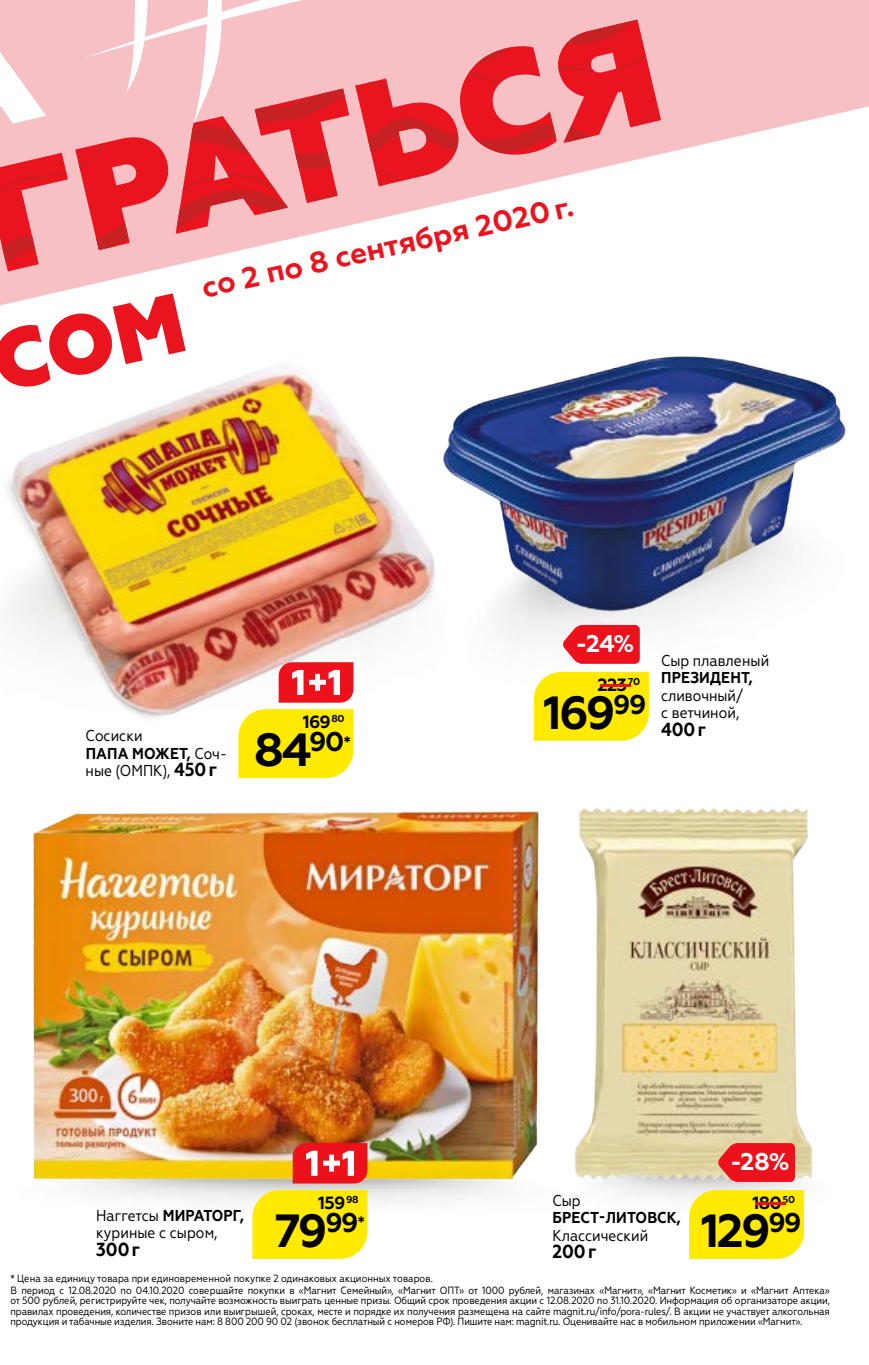
<style>
.page{position:relative;width:869px;height:1365px;background:#fff}
.page>*{position:absolute;margin:0;border:0;box-sizing:border-box;transform-origin:0 0}
.t1{font:700 46.38px "Geometria";letter-spacing:-.055em;color:#000}
.t2{font:700 29.4px "Geometria";color:#ea141f}
.t3{font:700 24.15px "Geometria";color:#fff}
.t4{font:700 18.9px "Geometria Narrow";color:#000}
.t5{font:700 17.68px "Geometria";letter-spacing:-.03em;color:#000}
.t6{font:700 17.68px "Geometria";color:#ed111c;scale:5.5 1}
.t7{font:15.75px/17.5px "Geometria Narrow";color:#000}
.t8{font:700 15.75px "Geometria Narrow";letter-spacing:.01em;color:#000}
.t9{font:10.5px/10.7px "Geometria Narrow";letter-spacing:-.01em;color:#000}
.t10{font:700 9.97px "Geometria";color:#000}
.s1{font-weight:700}
.s2{font-weight:700;font-size:18.9px}
</style>
<div class="page">
<svg style="left:660px;top:0;width:208px;height:154px;background:#f7c9cd"></svg>
<img style="left:7px;top:390px;width:417px;height:360px">
<img style="left:424px;top:541px;width:225px;height:168px">
<img style="left:430px;top:356px;width:416px;height:276px">
<img style="left:639px;top:1187px;width:166px;height:35px">
<img style="left:579px;top:808px;width:234px;height:379px">
<img style="left:99px;top:1100px;width:540px;height:128px">
<img style="left:33px;top:811px;width:513px;height:380px">
<div style="left:533px;top:672px;width:115px;height:68px;background:#ffea00"></div>
<svg style="left:562px;top:625px;width:77px;height:38px;background:#ed2731"></svg>
<div style="left:238px;top:709px;width:115px;height:69px;background:#ffea00"></div>
<svg style="left:278px;top:662px;width:75px;height:40px"></svg>
<svg style="left:0;top:0;width:660px;height:390px"></svg>
<div style="left:688px;top:1189px;width:115px;height:69px;background:#ffea00"></div>
<svg style="left:717px;top:1142px;width:77px;height:39px;background:#eb292d"></svg>
<div style="left:252px;top:1189px;width:115px;height:69px;background:#ffea00"></div>
<svg style="left:292px;top:1142px;width:75px;height:41px;background:#ec3f45"></svg>
<h2 class="t2" style="left:198px;top:269px;width:381px;rotate:-12deg">со 2 по 8 сентября 2020 г.</h2>
<h3 class="t5" style="left:302px;top:711px;width:43px">169<sup>80</sup></h3>
<h3 class="t7" style="left:86px;top:727px;width:142px">Сосиски<br><span class="s1">ПАПА МОЖЕТ,</span> Соч&shy;ные (ОМПК), <span class="s2">450 г</span></h3>
<h1 class="t1" style="left:254px;top:722px;width:98px">84<sup>90</sup><sup>*</sup></h1>
<h3 class="t7" style="left:96px;top:1206px;width:149px">Наггетсы <span class="s1">МИРАТОРГ, </span>куриные с сыром,</h3>
<h3 class="t4" style="left:96px;top:1238px;width:45px">300 г</h3>
<h3 class="t5" style="left:318px;top:1191px;width:42px">159<sup>98</sup></h3>
<h1 class="t1" style="left:274px;top:1203px;width:92px">79<sup>99</sup><sup>*</sup></h1>
<h3 class="t3" style="left:575px;top:629px;width:60px">-24%</h3>
<p class="t10" style="left:627px;top:675px;width:14px">70</p>
<h3 class="t5" style="left:597px;top:673px;width:31px">223</h3>
<h3 class="t6" style="left:591px;top:673px;width:10px">-</h3>
<h1 class="t1" style="left:543px;top:685px;width:104px">169<sup>99</sup></h1>
<h3 class="t7" style="left:660px;top:651px;width:110px">Сыр плавленый</h3>
<h3 class="t8" style="left:660px;top:668px;width:93px">ПРЕЗИДЕНТ,</h3>
<h3 class="t7" style="left:660px;top:686px;width:84px">сливочный/ с ветчиной,</h3>
<h3 class="t4" style="left:660px;top:718px;width:46px">400 г</h3>
<h3 class="t3" style="left:729px;top:1147px;width:61px">-28%</h3>
<h3 class="t7" style="left:552px;top:1191px;width:30px">Сыр</h3>
<h3 class="t6" style="left:746px;top:1191px;width:10px">-</h3>
<h3 class="t5" style="left:752px;top:1191px;width:44px">180<sup>50</sup></h3>
<h3 class="t8" style="left:552px;top:1208px;width:130px">БРЕСТ-ЛИТОВСК,</h3>
<h3 class="t7" style="left:552px;top:1226px;width:97px">Классический</h3>
<h3 class="t4" style="left:552px;top:1240px;width:45px">200 г</h3>
<h1 class="t1" style="left:700px;top:1203px;width:102px">129<sup>99</sup></h1>
<p class="t9" style="left:10px;top:1272px;width:820px">* Цена за единицу товара при единовременной покупке 2 одинаковых акционных товаров.<br>В период с 12.08.2020 по 04.10.2020 совершайте покупки в «Магнит Семейный», «Магнит ОПТ» от 1000 рублей, магазинах «Магнит», «Магнит Косметик» и «Магнит Аптека» от 500 рублей, регистрируйте чек, получайте возможность выиграть ценные призы. Общий срок проведения акции с 12.08.2020 по 31.10.2020. Информация об организаторе акции, правилах проведения, количестве призов или выигрышей, сроках, месте и порядке их получения размещена на сайте magnit.ru/info/pora-rules/. В акции не участвует алкогольная продукция и табачные изделия. Звоните нам: 8 800 200 90 02 (звонок бесплатный с номеров РФ). Пишите нам: magnit.ru. Оценивайте нас в мобильном приложении «Магнит».</p>
</div>
